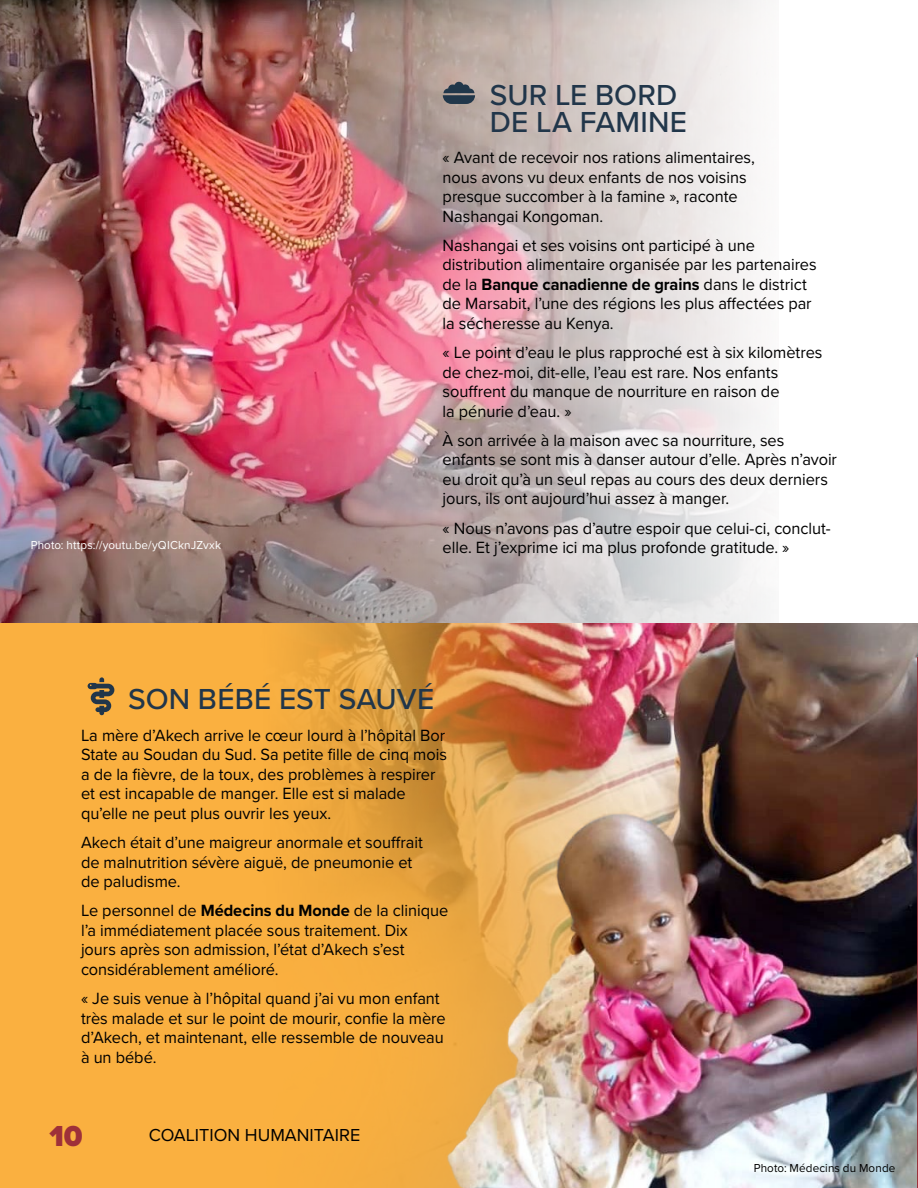
<style>
.page{position:relative;width:918px;height:1188px;background:#fff}
.page>*{position:absolute;margin:0;border:0;box-sizing:border-box;transform-origin:0 0}
.t1{font:500 30px/27px "Proxima Nova";letter-spacing:.005em;color:#21364a}
.t2{font:900 30px "Proxima Nova";color:#9e3039}
.t3{font:18px "Proxima Nova";color:#000}
.t4{font:16.8px/19.5px "Proxima Nova";letter-spacing:-.005em;color:#000}
.t5{font:12px "Proxima Nova";letter-spacing:.015em;color:#fff}
.t6{font:12px "Proxima Nova";letter-spacing:.01em;color:#000}
.s1{font-weight:700}
</style>
<div class="page">
<img style="left:0;top:0;width:766px;height:624px">
<div style="left:0;top:624px;width:918px;height:564px;background:#fab040"></div>
<img style="left:253px;top:623px;width:665px;height:565px">
<hr style="left:917px;top:657px;width:1px;height:531px;background:#9e3039">
<svg style="left:88px;top:677px;width:26px;height:38px"></svg>
<svg style="left:443px;top:82px;width:32px;height:22px"></svg>
<p class="t5" style="left:31px;top:536px;width:192px">Photo: https://youtu.be/yQICknJZvxk</p>
<h1 class="t1" style="left:490px;top:80px;width:199px">SUR LE BORD<br>DE LA FAMINE</h1>
<p class="t4" style="left:443px;top:147px;width:314px">« Avant de recevoir nos rations alimentaires, nous avons vu deux enfants de nos voisins presque succomber à la famine », raconte Nashangai Kongoman.</p>
<p class="t4" style="left:443px;top:235px;width:376px">Nashangai et ses voisins ont participé à une distribution alimentaire organisée par les partenaires de la <span class="s1">Banque canadienne de grains</span> dans le district de Marsabit, l’une des régions les plus affectées par la sécheresse au Kenya.</p>
<p class="t4" style="left:443px;top:342px;width:381px">« Le point d’eau le plus rapproché est à six kilomètres de chez-moi, dit-elle, l’eau est rare. Nos enfants souffrent du manque de nourriture en raison de<br>la pénurie d’eau. »</p>
<p class="t4" style="left:443px;top:430px;width:396px">À son arrivée à la maison avec sa nourriture, ses enfants se sont mis à danser autour d’elle. Après n’avoir eu droit qu’à un seul repas au cours des deux derniers jours, ils ont aujourd’hui assez à manger.</p>
<p class="t4" style="left:443px;top:518px;width:390px">« Nous n’avons pas d’autre espoir que celui-ci, conclut&shy;elle. Et j’exprime ici ma plus profonde gratitude. »</p>
<h1 class="t1" style="left:128px;top:685px;width:308px">SON BÉBÉ EST SAUVÉ</h1>
<p class="t4" style="left:81px;top:725px;width:368px">La mère d’Akech arrive le cœur lourd à l’hôpital Bor State au Soudan du Sud. Sa petite fille de cinq mois a de la fièvre, de la toux, des problèmes à respirer et est incapable de manger. Elle est si malade qu’elle ne peut plus ouvrir les yeux.</p>
<p class="t4" style="left:81px;top:832px;width:343px">Akech était d’une maigreur anormale et souffrait de malnutrition sévère aiguë, de pneumonie et de paludisme.</p>
<p class="t4" style="left:81px;top:900px;width:369px">Le personnel de <span class="s1">Médecins du Monde</span> de la clinique l’a immédiatement placée sous traitement. Dix<br>jours après son admission, l’état d’Akech s’est considérablement amélioré.</p>
<p class="t4" style="left:81px;top:988px;width:366px">« Je suis venue à l’hôpital quand j’ai vu mon enfant très malade et sur le point de mourir, confie la mère d’Akech, et maintenant, elle ressemble de nouveau à un bébé.</p>
<h1 class="t2" style="left:50px;top:1113px;width:35px">10</h1>
<p class="t3" style="left:149px;top:1122px;width:213px">COALITION HUMANITAIRE</p>
<p class="t6" style="left:754px;top:1159px;width:143px">Photo: Médecins du Monde</p>
</div>
